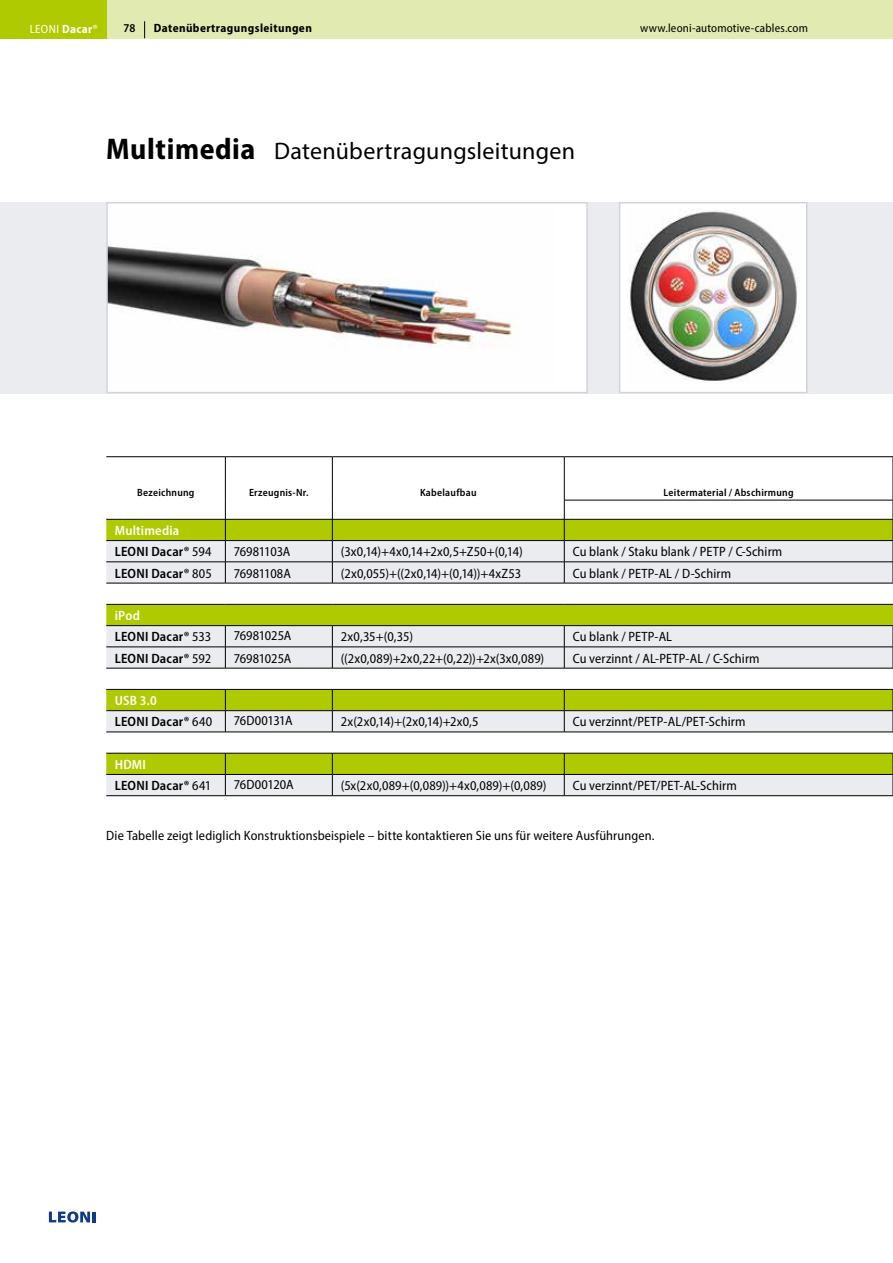
<style>
.page{position:relative;width:893px;height:1263px;background:#fff}
.page>*{position:absolute;margin:0;border:0;box-sizing:border-box;transform-origin:0 0}
.t1{font:24px "Myriad Pro";letter-spacing:.01em;color:#000}
.t2{font:semi-condensed 13.5px "Myriad Pro";letter-spacing:.01em;color:#000}
.t3{font:600 semi-condensed 13.5px/21.3px "Myriad Pro";letter-spacing:.015em;color:#000}
.t4{font:semi-condensed 13.5px "Myriad Pro";letter-spacing:-.015em;color:#000}
.t5{font:semi-condensed 13.5px "Myriad Pro";letter-spacing:-.02em;color:#000}
.t6{font:semi-condensed 13.5px "Myriad Pro";letter-spacing:-.03em;color:#000}
.t7{font:semi-condensed 12px "Myriad Pro";letter-spacing:.015em;color:#000}
.t8{font:700 semi-condensed 12px "Myriad Pro";letter-spacing:.035em;color:#000}
.t9{font:semi-condensed 12px "Myriad Pro";letter-spacing:.03em;color:#fff}
.t10{font:600 semi-condensed 12px "Myriad Pro";color:#000}
.t11{font:600 semi-condensed 10.5px "Myriad Pro";letter-spacing:.025em;color:#000}
.s1{font-weight:700}
.s2{font-weight:700;font-stretch:semi-condensed;font-size:30px}
.s3{color:#fff}
.s4{font-weight:400}
</style>
<div class="page">
<svg style="left:49px;top:1211px;width:47px;height:11px"></svg>
<div style="left:0;top:0;width:893px;height:38px;background:#e1eab0"></div>
<svg style="left:144px;top:21px;width:1px;height:17px"></svg>
<div style="left:0;top:0;width:106px;height:38px;background:#afca00"></div>
<svg style="left:106px;top:457px;width:786px;height:62px"></svg>
<div style="left:106px;top:520px;width:786px;height:20px;background:#afca00"></div>
<svg style="left:106px;top:541px;width:786px;height:254px;background:#d8e0b1"></svg>
<svg style="left:106px;top:584px;width:787px;height:169px"></svg>
<hr style="left:106px;top:456px;width:119px;height:1px;background:#000">
<hr style="left:106px;top:562px;width:119px;height:1px;background:#000">
<hr style="left:225px;top:562px;width:107px;height:1px;background:#000">
<hr style="left:332px;top:562px;width:232px;height:1px;background:#000">
<hr style="left:564px;top:562px;width:329px;height:1px;background:#000">
<hr style="left:225px;top:457px;width:1px;height:43px;background:#000">
<svg style="left:332px;top:626px;width:1px;height:42px"></svg>
<hr style="left:106px;top:647px;width:119px;height:1px;background:#000">
<hr style="left:225px;top:647px;width:107px;height:1px;background:#000">
<hr style="left:332px;top:647px;width:232px;height:1px;background:#000">
<hr style="left:564px;top:647px;width:329px;height:1px;background:#000">
<hr style="left:225px;top:456px;width:107px;height:1px;background:#000">
<hr style="left:332px;top:457px;width:1px;height:43px;background:#000">
<svg style="left:332px;top:500px;width:1px;height:83px"></svg>
<svg style="left:332px;top:690px;width:1px;height:42px"></svg>
<svg style="left:332px;top:754px;width:1px;height:41px"></svg>
<hr style="left:332px;top:456px;width:232px;height:1px;background:#000">
<hr style="left:106px;top:519px;width:119px;height:1px;background:#000">
<hr style="left:225px;top:519px;width:107px;height:1px;background:#000">
<hr style="left:332px;top:519px;width:232px;height:1px;background:#000">
<hr style="left:564px;top:519px;width:329px;height:1px;background:#000">
<hr style="left:106px;top:540px;width:119px;height:1px;background:#000">
<hr style="left:225px;top:540px;width:107px;height:1px;background:#000">
<hr style="left:332px;top:540px;width:232px;height:1px;background:#000">
<hr style="left:564px;top:540px;width:329px;height:1px;background:#000">
<hr style="left:106px;top:689px;width:119px;height:1px;background:#000">
<hr style="left:225px;top:689px;width:107px;height:1px;background:#000">
<hr style="left:332px;top:689px;width:232px;height:1px;background:#000">
<hr style="left:564px;top:689px;width:329px;height:1px;background:#000">
<hr style="left:106px;top:583px;width:119px;height:1px;background:#000">
<hr style="left:225px;top:583px;width:107px;height:1px;background:#000">
<hr style="left:332px;top:583px;width:232px;height:1px;background:#000">
<hr style="left:564px;top:583px;width:329px;height:1px;background:#000">
<hr style="left:106px;top:604px;width:119px;height:1px;background:#000">
<hr style="left:225px;top:604px;width:107px;height:1px;background:#000">
<hr style="left:332px;top:604px;width:232px;height:1px;background:#000">
<hr style="left:564px;top:604px;width:329px;height:1px;background:#000">
<hr style="left:106px;top:625px;width:119px;height:1px;background:#000">
<hr style="left:225px;top:625px;width:107px;height:1px;background:#000">
<hr style="left:332px;top:625px;width:232px;height:1px;background:#000">
<hr style="left:564px;top:625px;width:329px;height:1px;background:#000">
<hr style="left:106px;top:710px;width:119px;height:1px;background:#000">
<hr style="left:225px;top:710px;width:107px;height:1px;background:#000">
<hr style="left:332px;top:710px;width:232px;height:1px;background:#000">
<hr style="left:564px;top:710px;width:329px;height:1px;background:#000">
<hr style="left:106px;top:774px;width:119px;height:1px;background:#000">
<hr style="left:225px;top:774px;width:107px;height:1px;background:#000">
<hr style="left:332px;top:774px;width:232px;height:1px;background:#000">
<hr style="left:564px;top:774px;width:329px;height:1px;background:#000">
<hr style="left:564px;top:456px;width:329px;height:1px;background:#000">
<hr style="left:564px;top:457px;width:1px;height:43px;background:#000">
<svg style="left:564px;top:501px;width:1px;height:82px"></svg>
<svg style="left:564px;top:626px;width:1px;height:42px"></svg>
<svg style="left:564px;top:690px;width:1px;height:42px"></svg>
<svg style="left:564px;top:754px;width:1px;height:41px"></svg>
<hr style="left:892px;top:457px;width:1px;height:43px;background:#000">
<svg style="left:225px;top:500px;width:1px;height:83px"></svg>
<svg style="left:225px;top:626px;width:1px;height:42px"></svg>
<svg style="left:225px;top:690px;width:1px;height:42px"></svg>
<svg style="left:225px;top:754px;width:1px;height:41px"></svg>
<hr style="left:564px;top:500px;width:329px;height:1px;background:#000">
<svg style="left:892px;top:500px;width:1px;height:84px"></svg>
<hr style="left:106px;top:668px;width:119px;height:1px;background:#000">
<hr style="left:225px;top:668px;width:107px;height:1px;background:#000">
<hr style="left:332px;top:668px;width:232px;height:1px;background:#000">
<hr style="left:564px;top:668px;width:329px;height:1px;background:#000">
<svg style="left:892px;top:625px;width:1px;height:44px"></svg>
<hr style="left:106px;top:732px;width:119px;height:1px;background:#000">
<hr style="left:225px;top:732px;width:107px;height:1px;background:#000">
<hr style="left:332px;top:732px;width:232px;height:1px;background:#000">
<hr style="left:564px;top:732px;width:329px;height:1px;background:#000">
<svg style="left:892px;top:689px;width:1px;height:44px"></svg>
<hr style="left:106px;top:753px;width:119px;height:1px;background:#000">
<hr style="left:225px;top:753px;width:107px;height:1px;background:#000">
<hr style="left:332px;top:753px;width:232px;height:1px;background:#000">
<hr style="left:564px;top:753px;width:329px;height:1px;background:#000">
<hr style="left:106px;top:795px;width:119px;height:1px;background:#000">
<hr style="left:225px;top:795px;width:107px;height:1px;background:#000">
<hr style="left:332px;top:795px;width:232px;height:1px;background:#000">
<hr style="left:564px;top:795px;width:329px;height:1px;background:#000">
<svg style="left:892px;top:753px;width:1px;height:43px"></svg>
<div style="left:0;top:202px;width:893px;height:191px;background:#eaecf0"></div>
<div style="left:620px;top:203px;width:187px;height:190px;background:#fff"></div>
<img style="left:628px;top:209px;width:171px;height:172px">
<div style="left:619px;top:202px;width:188px;height:191px;border:2px solid #d2d4da"></div>
<div style="left:107px;top:203px;width:480px;height:190px;background:#fff"></div>
<img style="left:109px;top:246px;width:404px;height:102px">
<div style="left:106px;top:202px;width:482px;height:191px;border:2px solid #d2d4da"></div>
<p class="t9" style="left:30px;top:21px;width:70px">LEONI <span class="s1">Dacar</span>®</p>
<p class="t10" style="left:124px;top:21px;width:13px">78</p>
<p class="t8" style="left:154px;top:21px;width:160px">Datenübertragungsleitungen</p>
<p class="t7" style="left:640px;top:21px;width:169px">www.leoni-automotive-cables.com</p>
<h1 class="t1" style="left:106px;top:137px;width:470px"><span class="s2">Multimedia</span> Datenübertragungsleitungen</h1>
<p class="t11" style="left:137px;top:486px;width:59px">Bezeichnung</p>
<p class="t11" style="left:249px;top:486px;width:61px">Erzeugnis-Nr.</p>
<p class="t11" style="left:420px;top:486px;width:58px">Kabelaufbau</p>
<p class="t11" style="left:664px;top:486px;width:132px">Leitermaterial / Abschirmung</p>
<p class="t3" style="left:115px;top:519px;width:98px"><span class="s3">Multimedia<br></span>LEONI Dacar® <span class="s4">594</span></p>
<p class="t5" style="left:234px;top:543px;width:58px">76981103A</p>
<p class="t2" style="left:341px;top:543px;width:183px">(3x0,14)+4x0,14+2x0,5+Z50+(0,14)</p>
<p class="t2" style="left:573px;top:543px;width:211px">Cu blank / Staku blank / PETP / C-Schirm</p>
<p class="t3" style="left:115px;top:562px;width:99px">LEONI Dacar® <span class="s4">805</span></p>
<p class="t4" style="left:234px;top:565px;width:59px">76981108A</p>
<p class="t2" style="left:341px;top:565px;width:182px">(2x0,055)+((2x0,14)+(0,14))+4xZ53</p>
<p class="t2" style="left:573px;top:565px;width:160px">Cu blank / PETP-AL / D-Schirm</p>
<p class="t3" style="left:115px;top:605px;width:98px"><span class="s3">iPod<br></span>LEONI Dacar® <span class="s4">533</span></p>
<p class="t4" style="left:234px;top:627px;width:59px">76981025A</p>
<p class="t2" style="left:341px;top:628px;width:74px">2x0,35+(0,35)</p>
<p class="t2" style="left:573px;top:628px;width:101px">Cu blank / PETP-AL</p>
<p class="t3" style="left:115px;top:647px;width:98px">LEONI Dacar® <span class="s4">592</span></p>
<p class="t4" style="left:234px;top:650px;width:59px">76981025A</p>
<p class="t2" style="left:341px;top:650px;width:205px">((2x0,089)+2x0,22+(0,22))+2x(3x0,089)</p>
<p class="t2" style="left:573px;top:650px;width:188px">Cu verzinnt / AL-PETP-AL / C-Schirm</p>
<p class="t3" style="left:115px;top:690px;width:99px"><span class="s3">USB 3.0<br></span>LEONI Dacar® <span class="s4">640</span></p>
<p class="t6" style="left:234px;top:712px;width:60px">76D00131A</p>
<p class="t2" style="left:341px;top:713px;width:139px">2x(2x0,14)+(2x0,14)+2x0,5</p>
<p class="t2" style="left:573px;top:713px;width:174px">Cu verzinnt/PETP-AL/PET-Schirm</p>
<p class="t3" style="left:115px;top:753px;width:98px"><span class="s3">HDMI<br></span>LEONI Dacar® <span class="s4">641</span></p>
<p class="t2" style="left:234px;top:776px;width:61px">76D00120A</p>
<p class="t2" style="left:341px;top:777px;width:207px">(5x(2x0,089+(0,089))+4x0,089)+(0,089)</p>
<p class="t2" style="left:573px;top:777px;width:165px">Cu verzinnt/PET/PET-AL-Schirm</p>
<p class="t2" style="left:106px;top:827px;width:550px">Die Tabelle zeigt lediglich Konstruktionsbeispiele – bitte kontaktieren Sie uns für weitere Ausführungen.</p>
</div>
